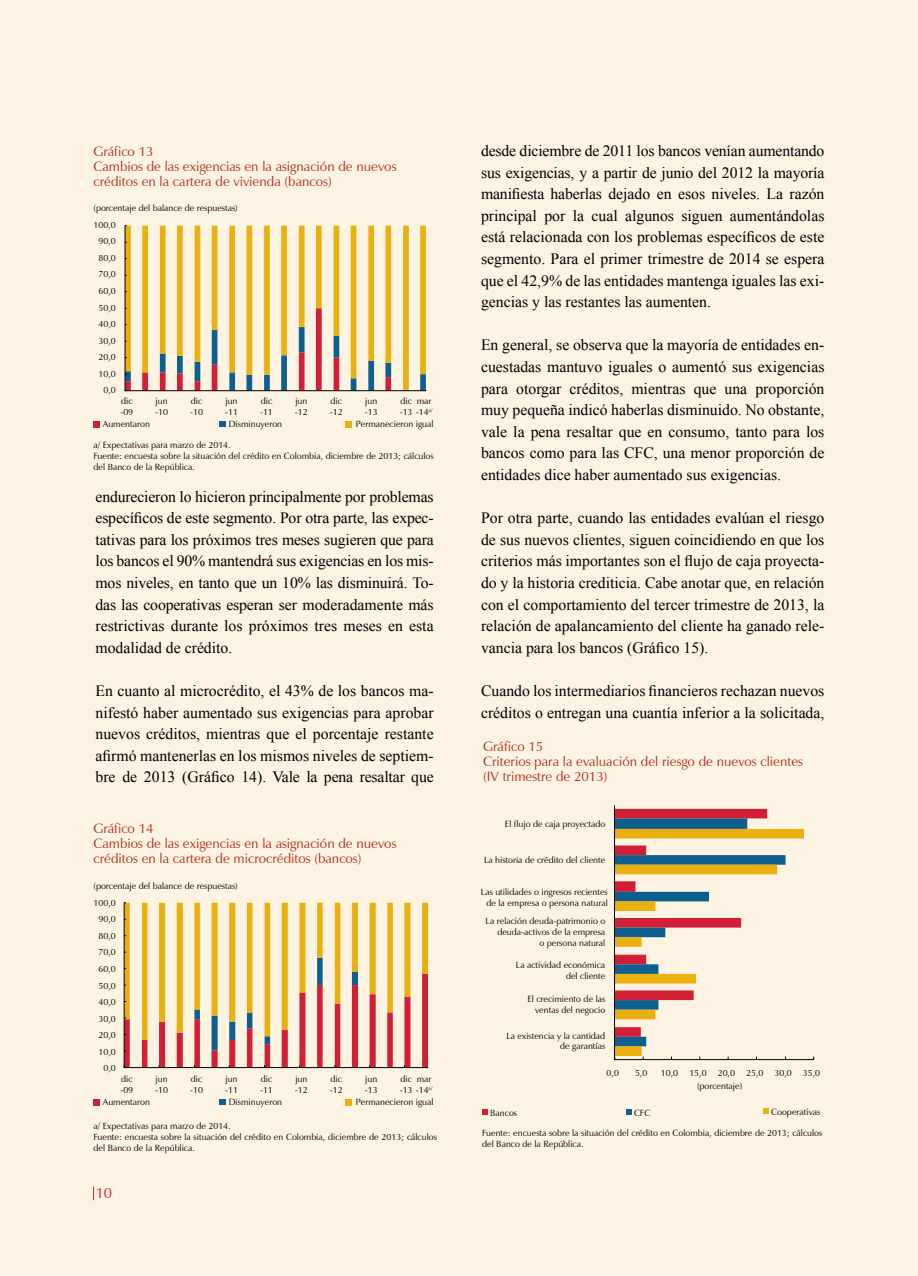
<style>
.page{position:relative;width:918px;height:1276px;background:#fff}
.page>*{position:absolute;margin:0;border:0;box-sizing:border-box;transform-origin:0 0}
.t1{font:15.75px/21.6px "Times New Roman";color:#000;text-align:justify}
.t2{font:15px "Zapf Humanist 601 BT";color:#d2232a}
.t3{font:13.5px/15px "Zapf Humanist 601 BT";color:#b22c1c}
.t4{font:9px/10.8px "Zapf Humanist 601 BT";color:#000}
</style>
<div class="page">
<div style="left:0;top:0;width:917px;height:1276px;background:#fcf3e2"></div>
<svg style="left:93px;top:1186px;width:1px;height:14px"></svg>
<svg style="left:126px;top:226px;width:300px;height:82px"></svg>
<hr style="left:125px;top:226px;width:1px;height:165px;background:#000">
<svg style="left:125px;top:308px;width:301px;height:82px"></svg>
<hr style="left:125px;top:390px;width:301px;height:1px;background:#000">
<svg style="left:94px;top:421px;width:6px;height:6px"></svg>
<div style="left:219px;top:421px;width:7px;height:6px;background:#0f5f8e"></div>
<svg style="left:346px;top:421px;width:6px;height:6px"></svg>
<svg style="left:124px;top:902px;width:304px;height:166px"></svg>
<svg style="left:94px;top:1099px;width:6px;height:6px"></svg>
<div style="left:219px;top:1099px;width:7px;height:6px;background:#0f5f8e"></div>
<svg style="left:346px;top:1099px;width:6px;height:6px"></svg>
<hr style="left:615px;top:1059px;width:199px;height:1px;background:#000">
<svg style="left:615px;top:809px;width:189px;height:250px"></svg>
<hr style="left:614px;top:805px;width:1px;height:254px;background:#000">
<svg style="left:482px;top:1109px;width:6px;height:6px"></svg>
<svg style="left:626px;top:1109px;width:6px;height:6px"></svg>
<svg style="left:763px;top:1108px;width:6px;height:5px"></svg>
<p class="t3" style="left:94px;top:144px;width:304px">Gráfico 13<br>Cambios de las exigencias en la asignación de nuevos créditos en la cartera de vivienda (bancos)</p>
<p class="t4" style="left:94px;top:202px;width:146px">(porcentaje del balance de respuestas)</p>
<p class="t4" style="left:94px;top:219px;width:24px">100,0</p>
<p class="t4" style="left:98px;top:236px;width:19px">90,0</p>
<p class="t4" style="left:98px;top:252px;width:19px">80,0</p>
<p class="t4" style="left:98px;top:269px;width:19px">70,0</p>
<p class="t4" style="left:98px;top:285px;width:19px">60,0</p>
<p class="t4" style="left:98px;top:302px;width:19px">50,0</p>
<p class="t4" style="left:98px;top:319px;width:19px">40,0</p>
<p class="t4" style="left:98px;top:335px;width:19px">30,0</p>
<p class="t4" style="left:98px;top:352px;width:19px">20,0</p>
<p class="t4" style="left:98px;top:368px;width:19px">10,0</p>
<p class="t4" style="left:103px;top:385px;width:14px">0,0</p>
<p class="t4" style="left:120px;top:395px;width:14px">dic -09</p>
<p class="t4" style="left:155px;top:395px;width:14px">jun -10</p>
<p class="t4" style="left:190px;top:395px;width:14px">dic -10</p>
<p class="t4" style="left:225px;top:395px;width:14px">jun -11</p>
<p class="t4" style="left:260px;top:395px;width:14px">dic -11</p>
<p class="t4" style="left:295px;top:395px;width:14px">jun -12</p>
<p class="t4" style="left:330px;top:395px;width:14px">dic -12</p>
<p class="t4" style="left:365px;top:395px;width:14px">jun -13</p>
<p class="t4" style="left:400px;top:395px;width:34px">dic<br>-13 -14<sup>a/</sup></p>
<p class="t4" style="left:417px;top:395px;width:16px">mar</p>
<p class="t4" style="left:103px;top:418px;width:49px">Aumentaron</p>
<p class="t4" style="left:229px;top:418px;width:55px">Disminuyeron</p>
<p class="t4" style="left:356px;top:418px;width:79px">Permanecieron igual</p>
<p class="t4" style="left:94px;top:440px;width:342px">a/ Expectativas para marzo de 2014.<br>Fuente: encuesta sobre la situación del crédito en Colombia, diciembre de 2013; cálculos del Banco de la República.</p>
<p class="t1" style="left:96px;top:485px;width:340px">endurecieron lo hicieron principalmente por problemas específicos de este segmento. Por otra parte, las expec&shy;tativas para los próximos tres meses sugieren que para los bancos el 90% mantendrá sus exigencias en los mis&shy;mos niveles, en tanto que un 10% las disminuirá. To&shy;das las cooperativas esperan ser moderadamente más restrictivas durante los próximos tres meses en esta modalidad de crédito.</p>
<p class="t1" style="left:96px;top:680px;width:340px">En cuanto al microcrédito, el 43% de los bancos ma&shy;nifestó haber aumentado sus exigencias para aprobar nuevos créditos, mientras que el porcentaje restante afirmó mantenerlas en los mismos niveles de septiem&shy;bre de 2013 (Gráfico 14). Vale la pena resaltar que</p>
<p class="t3" style="left:94px;top:820px;width:304px">Gráfico 14<br>Cambios de las exigencias en la asignación de nuevos créditos en la cartera de microcréditos (bancos)</p>
<p class="t4" style="left:94px;top:880px;width:146px">(porcentaje del balance de respuestas)</p>
<p class="t4" style="left:94px;top:897px;width:24px">100,0</p>
<p class="t4" style="left:98px;top:914px;width:19px">90,0</p>
<p class="t4" style="left:98px;top:930px;width:19px">80,0</p>
<p class="t4" style="left:98px;top:947px;width:19px">70,0</p>
<p class="t4" style="left:98px;top:963px;width:19px">60,0</p>
<p class="t4" style="left:98px;top:980px;width:19px">50,0</p>
<p class="t4" style="left:98px;top:996px;width:19px">40,0</p>
<p class="t4" style="left:98px;top:1013px;width:19px">30,0</p>
<p class="t4" style="left:98px;top:1029px;width:19px">20,0</p>
<p class="t4" style="left:98px;top:1046px;width:19px">10,0</p>
<p class="t4" style="left:103px;top:1062px;width:14px">0,0</p>
<p class="t4" style="left:120px;top:1073px;width:14px">dic -09</p>
<p class="t4" style="left:155px;top:1073px;width:14px">jun -10</p>
<p class="t4" style="left:190px;top:1073px;width:14px">dic -10</p>
<p class="t4" style="left:225px;top:1073px;width:14px">jun -11</p>
<p class="t4" style="left:260px;top:1073px;width:14px">dic -11</p>
<p class="t4" style="left:295px;top:1073px;width:14px">jun -12</p>
<p class="t4" style="left:330px;top:1073px;width:14px">dic -12</p>
<p class="t4" style="left:365px;top:1073px;width:14px">jun -13</p>
<p class="t4" style="left:400px;top:1073px;width:34px">dic<br>-13 -14<sup>a/</sup></p>
<p class="t4" style="left:417px;top:1073px;width:16px">mar</p>
<p class="t4" style="left:103px;top:1096px;width:49px">Aumentaron</p>
<p class="t4" style="left:229px;top:1096px;width:55px">Disminuyeron</p>
<p class="t4" style="left:356px;top:1096px;width:79px">Permanecieron igual</p>
<p class="t4" style="left:94px;top:1120px;width:345px">a/ Expectativas para marzo de 2014.<br>Fuente: encuesta sobre la situación del crédito en Colombia, diciembre de 2013; cálculos del Banco de la República.</p>
<p class="t2" style="left:96px;top:1184px;width:18px">10</p>
<p class="t1" style="left:481px;top:140px;width:345px">desde diciembre de 2011 los bancos venían aumentando sus exigencias, y a partir de junio del 2012 la mayoría manifiesta haberlas dejado en esos niveles. La razón principal por la cual algunos siguen aumentándolas está relacionada con los problemas específicos de este segmento. Para el primer trimestre de 2014 se espera que el 42,9% de las entidades mantenga iguales las exi&shy;gencias y las restantes las aumenten.</p>
<p class="t1" style="left:481px;top:334px;width:345px">En general, se observa que la mayoría de entidades en&shy;cuestadas mantuvo iguales o aumentó sus exigencias para otorgar créditos, mientras que una proporción muy pequeña indicó haberlas disminuido. No obstante, vale la pena resaltar que en consumo, tanto para los bancos como para las CFC, una menor proporción de entidades dice haber aumentado sus exigencias.</p>
<p class="t1" style="left:481px;top:507px;width:345px">Por otra parte, cuando las entidades evalúan el riesgo de sus nuevos clientes, siguen coincidiendo en que los criterios más importantes son el flujo de caja proyecta&shy;do y la historia crediticia. Cabe anotar que, en relación con el comportamiento del tercer trimestre de 2013, la relación de apalancamiento del cliente ha ganado rele&shy;vancia para los bancos (Gráfico 15).</p>
<p class="t1" style="left:481px;top:680px;width:345px">Cuando los intermediarios financieros rechazan nuevos créditos o entregan una cuantía inferior a la solicitada,</p>
<p class="t3" style="left:483px;top:739px;width:321px">Gráfico 15<br>Criterios para la evaluación del riesgo de nuevos clientes (IV trimestre de 2013)</p>
<p class="t4" style="left:505px;top:818px;width:102px">El flujo de caja proyectado</p>
<p class="t4" style="left:484px;top:855px;width:123px">La historia de crédito del cliente</p>
<p class="t4" style="left:481px;top:886px;width:128px;text-align:right">Las utilidades o ingresos recientes de la empresa o persona natural</p>
<p class="t4" style="left:486px;top:915px;width:121px;text-align:right">La relación deuda-patrimonio o deuda-activos de la empresa<br>o persona natural</p>
<p class="t4" style="left:516px;top:959px;width:91px;text-align:right">La actividad económica del cliente</p>
<p class="t4" style="left:527px;top:993px;width:79px;text-align:right">El crecimiento de las ventas del negocio</p>
<p class="t4" style="left:506px;top:1030px;width:100px;text-align:right">La existencia y la cantidad de garantías</p>
<p class="t4" style="left:607px;top:1067px;width:14px">0,0</p>
<p class="t4" style="left:635px;top:1067px;width:14px">5,0</p>
<p class="t4" style="left:661px;top:1067px;width:161px">10,0 15,0 20,0 25,0 30,0 35,0</p>
<p class="t4" style="left:697px;top:1080px;width:47px">(porcentaje)</p>
<p class="t4" style="left:490px;top:1107px;width:28px">Bancos</p>
<p class="t4" style="left:634px;top:1107px;width:18px">CFC</p>
<p class="t4" style="left:771px;top:1106px;width:51px">Cooperativas</p>
<p class="t4" style="left:482px;top:1128px;width:342px">Fuente: encuesta sobre la situación del crédito en Colombia, diciembre de 2013; cálculos del Banco de la República.</p>
</div>
